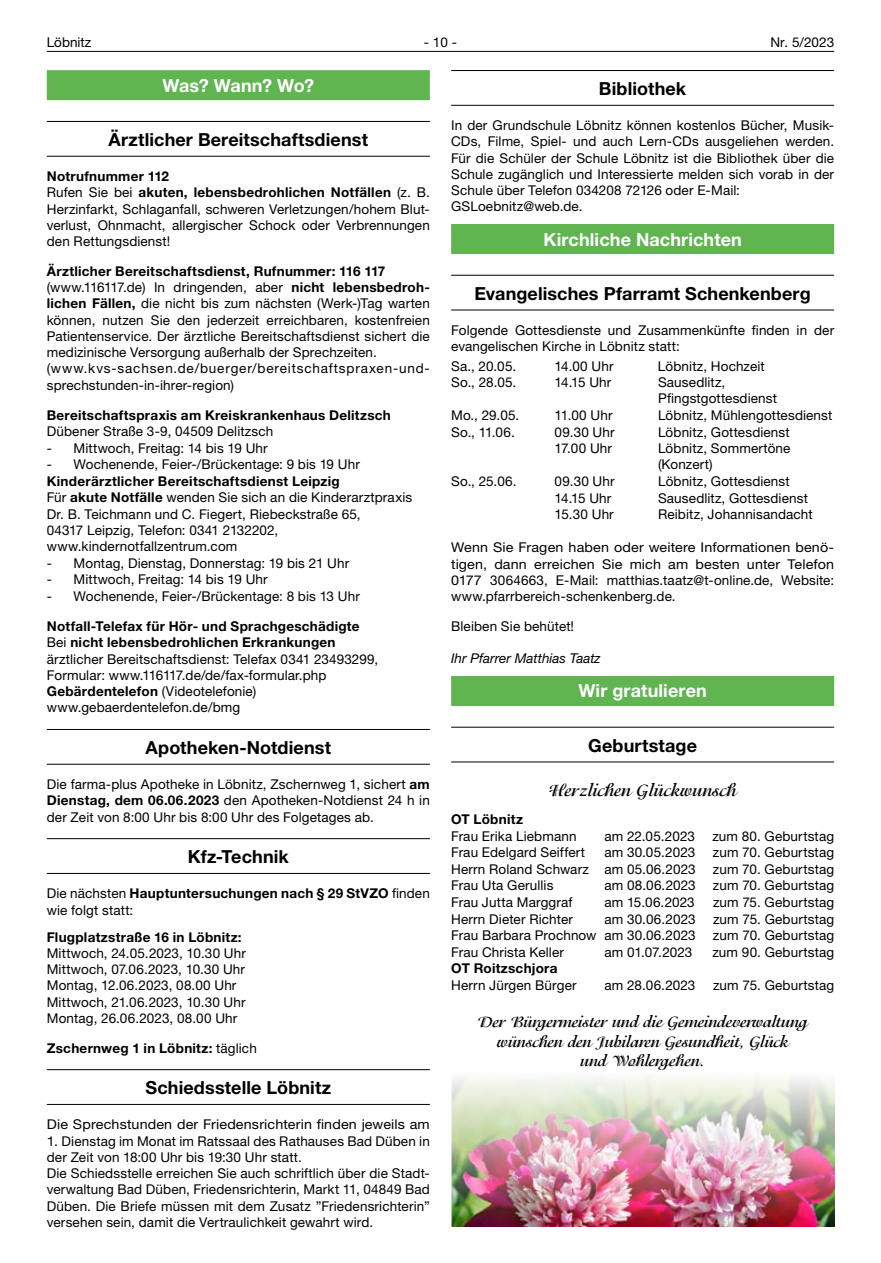
<style>
.page{position:relative;width:881px;height:1263px;background:#fff}
.page>*{position:absolute;margin:0;border:0;box-sizing:border-box;transform-origin:0 0}
.t1{font:700 18px "Helvetica Neue LT";letter-spacing:.005em;color:#000}
.t2{font:700 18px "Helvetica Neue LT";letter-spacing:.005em;color:#fff}
.t3{font:700 18px "Isadora";color:#000}
.t4{font:700 16.5px/19.8px "Isadora";letter-spacing:-.005em;color:#000;text-align:center}
.t5{font:13.5px/16.2px "Helvetica Neue LT";letter-spacing:.01em;color:#000}
.t6{font:13.5px/16.2px "Helvetica Neue LT";letter-spacing:.01em;color:#000;text-align:justify;scale:1.06 1}
.t7{font:700 13.5px "Helvetica Neue LT";letter-spacing:.02em;color:#000}
.t8{font:italic 13.5px "Helvetica Neue LT";color:#000}
.s1{font-weight:700}
.s2{font-weight:400}
</style>
<div class="page">
<hr style="left:47px;top:51px;width:786px;height:1px;background:#000">
<hr style="left:451px;top:70px;width:382px;height:1px;background:#000">
<hr style="left:451px;top:105px;width:382px;height:1px;background:#000">
<div style="left:451px;top:224px;width:382px;height:30px;background:#60b551"></div>
<hr style="left:451px;top:275px;width:382px;height:1px;background:#000">
<hr style="left:451px;top:310px;width:382px;height:1px;background:#000">
<div style="left:451px;top:676px;width:382px;height:30px;background:#60b551"></div>
<hr style="left:451px;top:727px;width:382px;height:1px;background:#000">
<hr style="left:451px;top:761px;width:382px;height:1px;background:#000">
<div style="left:47px;top:70px;width:382px;height:30px;background:#60b551"></div>
<hr style="left:47px;top:121px;width:382px;height:1px;background:#000">
<hr style="left:47px;top:156px;width:382px;height:1px;background:#000">
<hr style="left:47px;top:729px;width:382px;height:1px;background:#000">
<hr style="left:47px;top:764px;width:382px;height:1px;background:#000">
<hr style="left:47px;top:838px;width:382px;height:1px;background:#000">
<hr style="left:47px;top:873px;width:382px;height:1px;background:#000">
<hr style="left:47px;top:1069px;width:382px;height:1px;background:#000">
<hr style="left:47px;top:1104px;width:382px;height:1px;background:#000">
<img style="left:451px;top:1078px;width:382px;height:149px">
<p class="t5" style="left:47px;top:34px;width:46px">Löbnitz</p>
<p class="t5" style="left:424px;top:34px;width:35px">- 10 -</p>
<p class="t5" style="left:770px;top:34px;width:65px">Nr. 5/2023</p>
<h1 class="t1" style="left:598px;top:78px;width:89px">Bibliothek</h1>
<p class="t5" style="left:451px;top:117px;width:384px">In der Grundschule Löbnitz können kostenlos Bücher, Musik-CDs, Filme, Spiel- und auch Lern-CDs ausgeliehen werden.<br>Für die Schüler der Schule Löbnitz ist die Bibliothek über die Schule zugänglich und Interessierte melden sich vorab in der Schule über Telefon 034208 72126 oder E-Mail:<br>GSLoebnitz@web.de.</p>
<h1 class="t2" style="left:543px;top:228px;width:200px">Kirchliche Nachrichten</h1>
<h1 class="t2" style="left:162px;top:74px;width:153px">Was? Wann? Wo?</h1>
<h1 class="t1" style="left:108px;top:129px;width:261px">Ärztlicher Bereitschaftsdienst</h1>
<p class="t5" style="left:47px;top:168px;width:384px"><span class="s1">Notrufnummer 112<br></span>Rufen Sie bei <span class="s1">akuten, lebensbedrohlichen Notfällen</span> (z. B.<br>Herzinfarkt, Schlaganfall, schweren Verletzungen/hohem Blut&shy;verlust, Ohnmacht, allergischer Schock oder Verbrennungen den Rettungsdienst!</p>
<p class="t5" style="left:47px;top:263px;width:384px"><span class="s1">Ärztlicher Bereitschaftsdienst, Rufnummer: 116 117 </span>(www.116117.de) In dringenden, aber <span class="s1">nicht lebensbedroh&shy;lichen Fällen,</span> die nicht bis zum nächsten (Werk-)Tag warten können, nutzen Sie den jederzeit erreichbaren, kostenfreien Patientenservice. Der ärztliche Bereitschaftsdienst sichert die medizinische Versorgung außerhalb der Sprechzeiten. (www.kvs-sachsen.de/buerger/bereitschaftspraxen-und&shy;sprechstunden-in-ihrer-region)</p>
<p class="t7" style="left:47px;top:406px;width:345px">Bereitschaftspraxis am Kreiskrankenhaus Delitzsch</p>
<p class="t5" style="left:47px;top:423px;width:228px">Dübener Straße 3-9, 04509 Delitzsch</p>
<p class="t5" style="left:47px;top:440px;width:222px">- Mittwoch, Freitag: 14 bis 19 Uhr</p>
<p class="t5" style="left:47px;top:456px;width:314px">- Wochenende, Feier-/Brückentage: 9 bis 19 Uhr</p>
<p class="t5" style="left:47px;top:473px;width:367px"><span class="s1">Kinderärztlicher Bereitschaftsdienst Leipzig<br></span>Für <span class="s1">akute Notfälle</span> wenden Sie sich an die Kinderarztpraxis Dr. B. Teichmann und C. Fiegert, Riebeckstraße 65,<br>04317 Leipzig, Telefon: 0341 2132202, www.kindernotfallzentrum.com</p>
<p class="t5" style="left:47px;top:555px;width:304px">- Montag, Dienstag, Donnerstag: 19 bis 21 Uhr</p>
<p class="t5" style="left:47px;top:571px;width:222px">- Mittwoch, Freitag: 14 bis 19 Uhr</p>
<p class="t5" style="left:47px;top:588px;width:314px">- Wochenende, Feier-/Brückentage: 8 bis 13 Uhr</p>
<p class="t5" style="left:47px;top:618px;width:333px"><span class="s1">Notfall-Telefax für Hör- und Sprachgeschädigte </span>Bei <span class="s1">nicht lebensbedrohlichen Erkrankungen </span>ärztlicher Bereitschaftsdienst: Telefax 0341 23493299, Formular: www.116117.de/de/fax-formular.php <span class="s1">Gebärdentelefon</span> (Videotelefonie) www.gebaerdentelefon.de/bmg</p>
<h1 class="t1" style="left:146px;top:736px;width:187px">Apotheken-Notdienst</h1>
<p class="t5" style="left:47px;top:776px;width:384px;text-align:justify">Die farma-plus Apotheke in Löbnitz, Zschernweg 1, sichert <span class="s1">am Dienstag, dem 06.06.2023</span> den Apotheken-Notdienst 24 h in der Zeit von 8:00 Uhr bis 8:00 Uhr des Folgetages ab.</p>
<h1 class="t1" style="left:188px;top:846px;width:102px">Kfz-Technik</h1>
<p class="t5" style="left:47px;top:885px;width:384px">Die nächsten <span class="s1">Hauptuntersuchungen nach § 29 StVZO</span> finden wie folgt statt:</p>
<p class="t7" style="left:47px;top:928px;width:196px">Flugplatzstraße 16 in Löbnitz:</p>
<p class="t5" style="left:47px;top:945px;width:200px">Mittwoch, 24.05.2023, 10.30 Uhr<br>Mittwoch, 07.06.2023, 10.30 Uhr<br>Montag, 12.06.2023, 08.00 Uhr<br>Mittwoch, 21.06.2023, 10.30 Uhr<br>Montag, 26.06.2023, 08.00 Uhr</p>
<p class="t7" style="left:47px;top:1039px;width:211px">Zschernweg 1 in Löbnitz: <span class="s2">täglich</span></p>
<h1 class="t1" style="left:145px;top:1077px;width:187px">Schiedsstelle Löbnitz</h1>
<p class="t6" style="left:47px;top:1116px;width:363px">Die Sprechstunden der Friedensrichterin finden jeweils am</p>
<p class="t6" style="left:47px;top:1132px;width:363px;text-align:left">1. Dienstag im Monat im Ratssaal des Rathauses Bad Düben in der Zeit von 18:00 Uhr bis 19:30 Uhr statt.<br>Die Schiedsstelle erreichen Sie auch schriftlich über die Stadt&shy;verwaltung Bad Düben, Friedensrichterin, Markt 11, 04849 Bad Düben. Die Briefe müssen mit dem Zusatz ”Friedensrichterin” versehen sein, damit die Vertraulichkeit gewahrt wird.</p>
<h1 class="t1" style="left:474px;top:282px;width:337px">Evangelisches Pfarramt Schenkenberg</h1>
<p class="t5" style="left:451px;top:322px;width:384px">Folgende Gottesdienste und Zusammenkünfte finden in der evangelischen Kirche in Löbnitz statt:</p>
<p class="t5" style="left:451px;top:358px;width:67px">Sa., 20.05.</p>
<p class="t5" style="left:554px;top:358px;width:60px">14.00 Uhr</p>
<p class="t5" style="left:657px;top:358px;width:108px">Löbnitz, Hochzeit</p>
<p class="t5" style="left:451px;top:374px;width:67px">So., 28.05.</p>
<p class="t5" style="left:554px;top:374px;width:58px">14.15 Uhr</p>
<p class="t5" style="left:657px;top:374px;width:120px">Sausedlitz,<br>Pfingstgottesdienst</p>
<p class="t5" style="left:451px;top:407px;width:70px">Mo., 29.05.</p>
<p class="t5" style="left:554px;top:407px;width:59px">11.00 Uhr</p>
<p class="t5" style="left:657px;top:407px;width:176px">Löbnitz, Mühlengottesdienst</p>
<p class="t5" style="left:451px;top:424px;width:65px">So., 11.06.</p>
<p class="t5" style="left:554px;top:424px;width:61px">09.30 Uhr</p>
<p class="t5" style="left:657px;top:424px;width:133px">Löbnitz, Gottesdienst</p>
<p class="t5" style="left:554px;top:440px;width:59px">17.00 Uhr</p>
<p class="t5" style="left:657px;top:440px;width:134px">Löbnitz, Sommertöne (Konzert)</p>
<p class="t5" style="left:451px;top:473px;width:67px">So., 25.06.</p>
<p class="t5" style="left:554px;top:473px;width:61px">09.30 Uhr</p>
<p class="t5" style="left:657px;top:473px;width:133px">Löbnitz, Gottesdienst</p>
<p class="t5" style="left:554px;top:490px;width:58px">14.15 Uhr</p>
<p class="t5" style="left:657px;top:490px;width:151px">Sausedlitz, Gottesdienst</p>
<p class="t5" style="left:554px;top:506px;width:61px">15.30 Uhr</p>
<p class="t5" style="left:657px;top:506px;width:156px">Reibitz, Johannisandacht</p>
<p class="t6" style="left:451px;top:539px;width:363px">Wenn Sie Fragen haben oder weitere Informationen benö&shy;tigen, dann erreichen Sie mich am besten unter Telefon 0177 3064663, E-Mail: matthias.taatz@t-online.de, Website: www.pfarrbereich-schenkenberg.de.</p>
<p class="t5" style="left:451px;top:618px;width:124px">Bleiben Sie behütet!</p>
<p class="t8" style="left:451px;top:650px;width:151px">Ihr Pfarrer Matthias Taatz</p>
<h1 class="t2" style="left:578px;top:680px;width:130px">Wir gratulieren</h1>
<h1 class="t1" style="left:588px;top:734px;width:110px">Geburtstage</h1>
<h1 class="t3" style="left:548px;top:780px;width:189px">Herzlichen Glückwunsch</h1>
<p class="t7" style="left:451px;top:811px;width:73px">OT Löbnitz</p>
<p class="t5" style="left:451px;top:827px;width:127px">Frau Erika Liebmann</p>
<p class="t5" style="left:604px;top:827px;width:92px">am 22.05.2023</p>
<p class="t5" style="left:712px;top:827px;width:123px">zum 80. Geburtstag</p>
<p class="t5" style="left:451px;top:844px;width:135px">Frau Edelgard Seiffert</p>
<p class="t5" style="left:604px;top:844px;width:92px">am 30.05.2023</p>
<p class="t5" style="left:712px;top:844px;width:123px">zum 70. Geburtstag</p>
<p class="t5" style="left:451px;top:861px;width:246px">Herrn Roland Schwarz am 05.06.2023</p>
<p class="t5" style="left:712px;top:861px;width:123px">zum 70. Geburtstag</p>
<p class="t5" style="left:451px;top:877px;width:104px">Frau Uta Gerullis</p>
<p class="t5" style="left:604px;top:877px;width:93px">am 08.06.2023</p>
<p class="t5" style="left:712px;top:877px;width:123px">zum 70. Geburtstag</p>
<p class="t5" style="left:451px;top:894px;width:123px">Frau Jutta Marggraf</p>
<p class="t5" style="left:604px;top:894px;width:92px">am 15.06.2023</p>
<p class="t5" style="left:712px;top:894px;width:123px">zum 75. Geburtstag</p>
<p class="t5" style="left:451px;top:910px;width:123px">Herrn Dieter Richter</p>
<p class="t5" style="left:604px;top:910px;width:93px">am 30.06.2023</p>
<p class="t5" style="left:712px;top:910px;width:123px">zum 75. Geburtstag</p>
<p class="t5" style="left:451px;top:927px;width:246px">Frau Barbara Prochnow am 30.06.2023</p>
<p class="t5" style="left:712px;top:927px;width:123px">zum 70. Geburtstag</p>
<p class="t5" style="left:451px;top:944px;width:114px">Frau Christa Keller</p>
<p class="t5" style="left:604px;top:944px;width:89px">am 01.07.2023</p>
<p class="t5" style="left:712px;top:944px;width:123px">zum 90. Geburtstag</p>
<p class="t7" style="left:451px;top:960px;width:108px">OT Roitzschjora</p>
<p class="t5" style="left:451px;top:977px;width:127px">Herrn Jürgen Bürger</p>
<p class="t5" style="left:604px;top:977px;width:92px">am 28.06.2023</p>
<p class="t5" style="left:712px;top:977px;width:123px">zum 75. Geburtstag</p>
<p class="t4" style="left:477px;top:1011px;width:331px">Der Bürgermeister und die Gemeindeverwaltung wünschen den Jubilaren Gesundheit, Glück<br>und Wohlergehen.</p>
</div>
